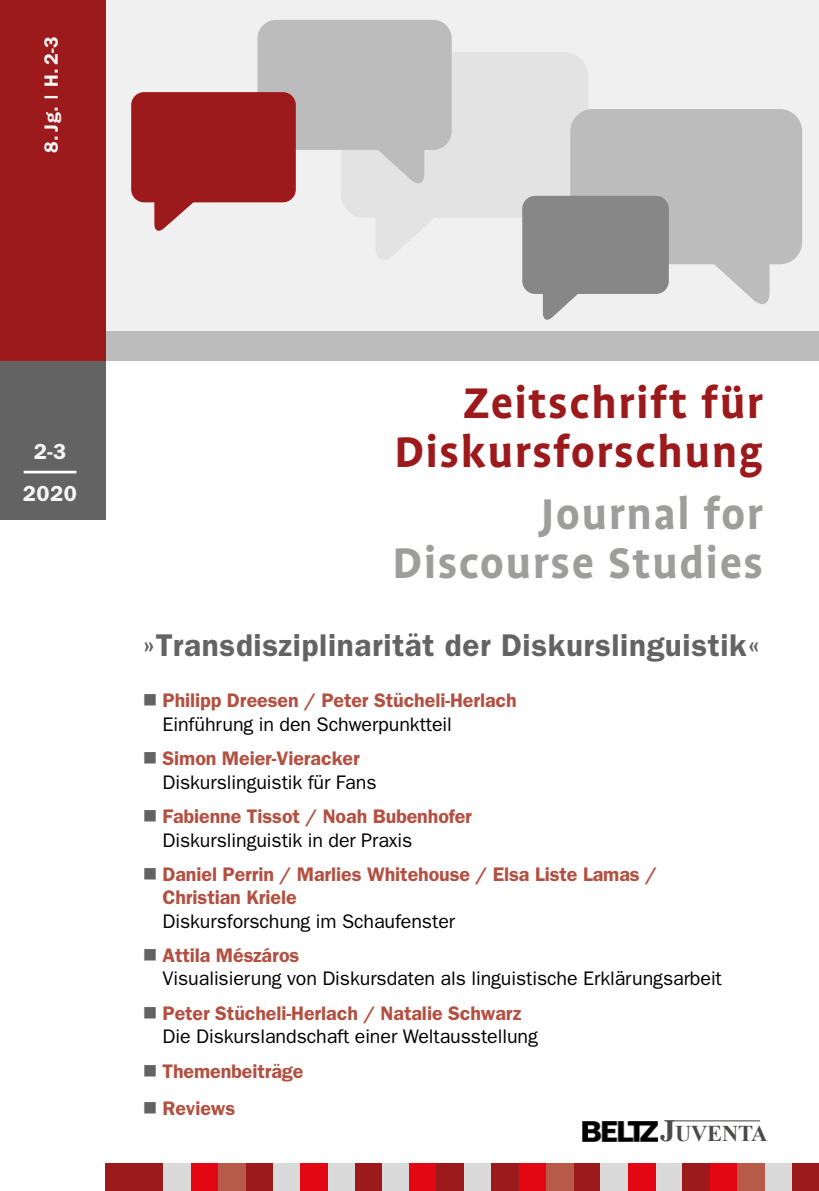
<style>
.page{position:relative;width:819px;height:1191px;background:#fff}
.page>*{position:absolute;margin:0;border:0;box-sizing:border-box;transform-origin:0 0}
.t1{font:700 49px/49px "Profile OT";letter-spacing:.03em;color:#9c191c;text-align:right}
.t2{font:700 49px/49px "Profile OT";letter-spacing:.03em;color:#9d9d9c;text-align:right}
.t3{font:600 31.5px "Franklin Gothic";letter-spacing:.02em;color:#646363}
.t4{font:700 22.57px "Times New Roman";letter-spacing:-.01em;color:#4a4a49}
.t5{font:600 21.88px/42px "Franklin Gothic";color:#f6f6f6;text-align:center}
.t6{font:600 19.6px/22.8px "Franklin Gothic";letter-spacing:-.005em;color:#b25041}
.t7{font:19.6px "Franklin Gothic";letter-spacing:-.005em;color:#000}
.t8{font:600 19.25px "Franklin Gothic";color:#f6f6f6}
.s1{font-size:30.45px}
</style>
<div class="page">
<div style="left:105px;top:0;width:714px;height:360px;background:#f0f0f0"></div>
<div style="left:0;top:360px;width:105px;height:160px;background:#646363"></div>
<div style="left:105px;top:331px;width:714px;height:29px;background:#bcbcbc"></div>
<div style="left:0;top:0;width:105px;height:360px;background:#9c191c"></div>
<div style="left:105px;top:1163px;width:59px;height:28px;background:#9c191c"></div>
<div style="left:791px;top:1163px;width:28px;height:28px;background:#9c191c"></div>
<div style="left:246px;top:1163px;width:27px;height:28px;background:#9c191c"></div>
<div style="left:764px;top:1163px;width:27px;height:28px;background:#dadada"></div>
<div style="left:327px;top:1163px;width:28px;height:28px;background:#dadada"></div>
<div style="left:191px;top:1163px;width:27px;height:28px;background:#e30613"></div>
<div style="left:709px;top:1163px;width:28px;height:28px;background:#e30613"></div>
<div style="left:273px;top:1163px;width:27px;height:28px;background:#dadada"></div>
<div style="left:355px;top:1163px;width:27px;height:28px;background:#9c191c"></div>
<div style="left:382px;top:1163px;width:27px;height:28px;background:#dadada"></div>
<div style="left:164px;top:1163px;width:27px;height:28px;background:#dadada"></div>
<div style="left:218px;top:1163px;width:28px;height:28px;background:#b75a4a"></div>
<div style="left:737px;top:1163px;width:27px;height:28px;background:#b75a4a"></div>
<div style="left:300px;top:1163px;width:27px;height:28px;background:#e30613"></div>
<div style="left:573px;top:1163px;width:27px;height:28px;background:#9c191c"></div>
<div style="left:655px;top:1163px;width:27px;height:28px;background:#dadada"></div>
<div style="left:464px;top:1163px;width:27px;height:28px;background:#dadada"></div>
<div style="left:518px;top:1163px;width:28px;height:28px;background:#e30613"></div>
<div style="left:409px;top:1163px;width:28px;height:28px;background:#e30613"></div>
<div style="left:600px;top:1163px;width:28px;height:28px;background:#dadada"></div>
<div style="left:682px;top:1163px;width:27px;height:28px;background:#9c191c"></div>
<div style="left:491px;top:1163px;width:27px;height:28px;background:#9c191c"></div>
<div style="left:546px;top:1163px;width:27px;height:28px;background:#b75a4a"></div>
<div style="left:628px;top:1163px;width:27px;height:28px;background:#e30613"></div>
<div style="left:437px;top:1163px;width:27px;height:28px;background:#9c191c"></div>
<div style="left:341px;top:52px;width:247px;height:166px;background:#e3e3e3;border-radius:24px"></div>
<svg style="left:376px;top:218px;width:58px;height:42px"></svg>
<div style="left:257px;top:20px;width:194px;height:130px;background:#bcbcbc;border-radius:19px"></div>
<svg style="left:378px;top:150px;width:46px;height:34px"></svg>
<div style="left:570px;top:109px;width:232px;height:155px;background:#bcbcbc;border-radius:22px"></div>
<svg style="left:711px;top:264px;width:58px;height:40px"></svg>
<div style="left:522px;top:196px;width:146px;height:98px;background:#878787;border-radius:13px"></div>
<svg style="left:543px;top:294px;width:35px;height:26px"></svg>
<div style="left:131px;top:92px;width:165px;height:110px;background:#9c191c;border-radius:13px"></div>
<svg style="left:154px;top:202px;width:41px;height:29px"></svg>
<hr style="left:664px;top:1120px;width:96px;height:1px;background:#4a4a49">
<hr style="left:24px;top:471px;width:52px;height:2px;background:#fff">
<img style="left:582px;top:1121px;width:75px;height:20px">
<p class="t8" style="left:40px;top:153px;width:118px;rotate:-90deg">8. Jg. | H. 2-3</p>
<p class="t5" style="left:23px;top:429px;width:56px">2-3<br>2020</p>
<h1 class="t1" style="left:394px;top:381px;width:370px">Zeitschrift für<br>Diskursforschung</h1>
<h1 class="t2" style="left:392px;top:491px;width:372px">Journal for<br>Discourse Studies</h1>
<h2 class="t3" style="left:143px;top:626px;width:619px">»Transdisziplinarität der Diskurslinguistik«</h2>
<p class="t6" style="left:162px;top:688px;width:356px">Philipp Dreesen / Peter Stücheli-Herlach</p>
<p class="t7" style="left:162px;top:713px;width:291px">Einführung in den Schwerpunktteil</p>
<p class="t6" style="left:162px;top:746px;width:199px">Simon Meier-Vieracker</p>
<p class="t7" style="left:162px;top:771px;width:215px">Diskurslinguistik für Fans</p>
<p class="t6" style="left:162px;top:804px;width:311px">Fabienne Tissot / Noah Bubenhofer</p>
<p class="t7" style="left:162px;top:829px;width:251px">Diskurslinguistik in der Praxis</p>
<p class="t6" style="left:162px;top:862px;width:496px">Daniel Perrin / Marlies Whitehouse / Elsa Liste Lamas /<br>Christian Kriele</p>
<p class="t7" style="left:162px;top:909px;width:294px">Diskursforschung im Schaufenster</p>
<p class="t6" style="left:162px;top:943px;width:138px">Attila Mészáros</p>
<p class="t7" style="left:162px;top:967px;width:561px">Visualisierung von Diskursdaten als linguistische Erklärungsarbeit</p>
<p class="t6" style="left:162px;top:1001px;width:360px">Peter Stücheli-Herlach / Natalie Schwarz</p>
<p class="t7" style="left:162px;top:1025px;width:377px">Die Diskurslandschaft einer Weltausstellung</p>
<p class="t6" style="left:162px;top:1051px;width:142px;line-height:37.3px">Themenbeiträge<br>Reviews</p>
<p class="t4" style="left:660px;top:1117px;width:109px"><span class="s1">J</span>UVENTA</p>
</div>
